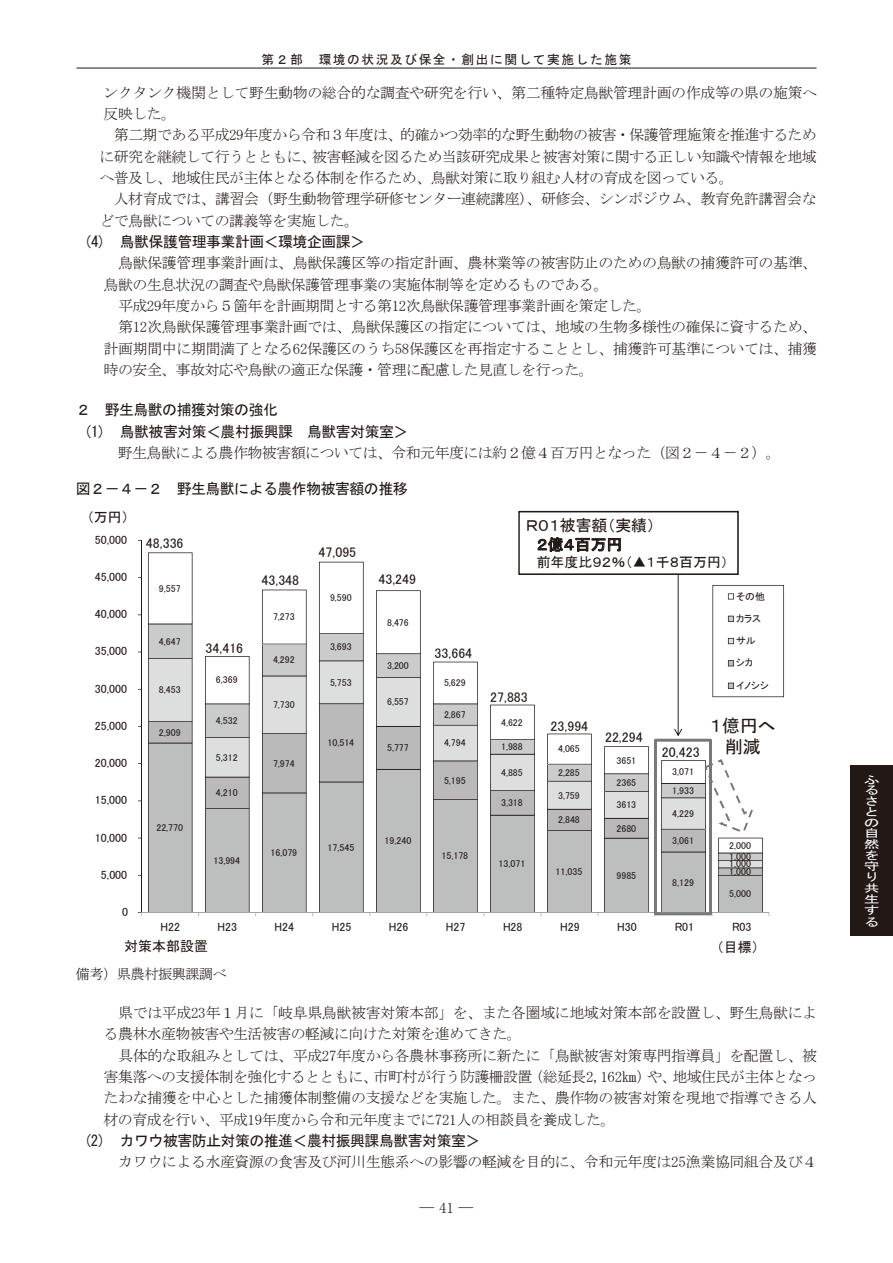
<style>
.page{position:relative;width:893px;height:1263px;background:#fff}
.page>*{position:absolute;margin:0;border:0;box-sizing:border-box;transform-origin:0 0}
.t1{font:17.85px/21.5px "MS P Gothic";color:#221815;text-align:center}
.t2{font:15.9px/19px "MS P Gothic";color:#221815}
.t3{font:15px/21.3px "MS Mincho";letter-spacing:-.035em;color:#221815}
.t4{font:15px/21.3px "MS Gothic";letter-spacing:-.035em;color:#221815}
.t5{font:14.85px "MS P Mincho";color:#221815}
.t6{font:14.25px "MS Mincho";letter-spacing:-.035em;color:#221815}
.t7{font:13.95px "MS P Gothic";color:#221815}
.t8{font:12.75px "MS Gothic";letter-spacing:.12em;color:#221815}
.t9{font:11.85px "MS P Gothic";color:#221815}
.t10{font:10.95px/11.1px "MS P Gothic";color:#fff;scale:1.45 1}
.t11{font:9.9px "MS P Gothic";color:#221815}
</style>
<div class="page">
<svg style="left:148px;top:552px;width:44px;height:360px"></svg>
<svg style="left:433px;top:662px;width:45px;height:250px"></svg>
<hr style="left:141px;top:540px;width:1px;height:372px;background:#221815">
<hr style="left:142px;top:912px;width:627px;height:1px;background:#a4a4a5">
<svg style="left:205px;top:656px;width:51px;height:260px"></svg>
<svg style="left:262px;top:590px;width:51px;height:326px"></svg>
<svg style="left:319px;top:562px;width:51px;height:354px"></svg>
<svg style="left:376px;top:590px;width:51px;height:326px"></svg>
<svg style="left:484px;top:511px;width:300px;height:405px"></svg>
<div style="left:850px;top:765px;width:43px;height:170px;background:#221815"></div>
<hr style="left:77px;top:68px;width:739px;height:1px;background:#221815">
<p class="t8" style="left:261px;top:53px;width:371px">第２部　環境の状況及び保全・創出に関して実施した施策</p>
<p class="t3" style="left:104px;top:82px;width:715px">ンクタンク機関として野生動物の総合的な調査や研究を行い、第二種特定鳥獣管理計画の作成等の県の施策へ反映した。</p>
<p class="t3" style="left:99px;top:124px;width:719px;text-align:justify;text-indent:14px">第二期である平成29年度から令和３年度は、的確かつ効率的な野生動物の被害・保護管理施策を推進するために研究を継続して行うとともに、被害軽減を図るため当該研究成果と被害対策に関する正しい知識や情報を地域へ普及し、地域住民が主体となる体制を作るため、鳥獣対策に取り組む人材の育成を図っている。</p>
<p class="t3" style="left:99px;top:188px;width:719px;text-indent:14px">人材育成では、講習会（野生動物管理学研修センター連続講座）、研修会、シンポジウム、教育免許講習会などで鳥獣についての講義等を実施した。</p>
<p class="t4" style="left:84px;top:231px;width:283px">(4) 鳥獣保護管理事業計画＜環境企画課＞</p>
<p class="t3" style="left:118px;top:252px;width:700px">鳥獣保護管理事業計画は、鳥獣保護区等の指定計画、農林業等の被害防止のための鳥獣の捕獲許可の基準、</p>
<p class="t3" style="left:104px;top:274px;width:506px">鳥獣の生息状況の調査や鳥獣保護管理事業の実施体制等を定めるものである。</p>
<p class="t3" style="left:118px;top:295px;width:535px">平成29年度から５箇年を計画期間とする第12次鳥獣保護管理事業計画を策定した。</p>
<p class="t3" style="left:118px;top:316px;width:700px">第12次鳥獣保護管理事業計画では、鳥獣保護区の指定については、地域の生物多様性の確保に資するため、</p>
<p class="t3" style="left:104px;top:337px;width:715px">計画期間中に期間満了となる62保護区のうち58保護区を再指定することとし、捕獲許可基準については、捕獲</p>
<p class="t3" style="left:104px;top:359px;width:492px">時の安全、事故対応や鳥獣の適正な保護・管理に配慮した見直しを行った。</p>
<p class="t4" style="left:84px;top:399px;width:326px;text-indent:-8px">２ 野生鳥獣の捕獲対策の強化<br>(1) 鳥獣被害対策＜農村振興課 鳥獣害対策室＞</p>
<p class="t3" style="left:118px;top:442px;width:665px">野生鳥獣による農作物被害額については、令和元年度には約２億４百万円となった（図２－４－２）。</p>
<p class="t4" style="left:76px;top:478px;width:333px">図２－４－２ 野生鳥獣による農作物被害額の推移</p>
<p class="t7" style="left:87px;top:510px;width:43px">（万円）</p>
<p class="t9" style="left:95px;top:534px;width:34px">50,000</p>
<p class="t9" style="left:95px;top:571px;width:34px">45,000</p>
<p class="t9" style="left:95px;top:608px;width:34px">40,000</p>
<p class="t9" style="left:95px;top:645px;width:34px">35,000</p>
<p class="t9" style="left:95px;top:682px;width:34px">30,000</p>
<p class="t9" style="left:95px;top:720px;width:34px">25,000</p>
<p class="t9" style="left:95px;top:757px;width:34px">20,000</p>
<p class="t9" style="left:95px;top:794px;width:34px">15,000</p>
<p class="t9" style="left:95px;top:831px;width:34px">10,000</p>
<p class="t9" style="left:101px;top:868px;width:28px">5,000</p>
<p class="t9" style="left:122px;top:906px;width:7px">0</p>
<p class="t7" style="left:146px;top:536px;width:39px">48,336</p>
<p class="t11" style="left:159px;top:583px;width:23px">9,557</p>
<p class="t11" style="left:159px;top:636px;width:23px">4,647</p>
<p class="t11" style="left:159px;top:685px;width:23px">8,453</p>
<p class="t11" style="left:159px;top:727px;width:23px">2,909</p>
<p class="t11" style="left:156px;top:823px;width:28px">22,770</p>
<p class="t7" style="left:206px;top:640px;width:39px">34,416</p>
<p class="t11" style="left:216px;top:675px;width:23px">6,369</p>
<p class="t11" style="left:216px;top:715px;width:23px">4,532</p>
<p class="t11" style="left:216px;top:752px;width:23px">5,312</p>
<p class="t11" style="left:216px;top:787px;width:23px">4,210</p>
<p class="t7" style="left:262px;top:573px;width:39px">43,348</p>
<p class="t11" style="left:273px;top:612px;width:23px">7,273</p>
<p class="t11" style="left:273px;top:655px;width:23px">4,292</p>
<p class="t11" style="left:273px;top:700px;width:23px">7,730</p>
<p class="t11" style="left:273px;top:758px;width:23px">7,974</p>
<p class="t11" style="left:213px;top:855px;width:28px">13,994</p>
<p class="t11" style="left:270px;top:847px;width:28px">16,079</p>
<p class="t7" style="left:319px;top:545px;width:39px">47,095</p>
<p class="t11" style="left:330px;top:592px;width:23px">9,590</p>
<p class="t11" style="left:330px;top:642px;width:23px">3,693</p>
<p class="t11" style="left:330px;top:677px;width:23px">5,753</p>
<p class="t11" style="left:328px;top:738px;width:28px">10,514</p>
<p class="t11" style="left:328px;top:842px;width:28px">17,545</p>
<p class="t7" style="left:378px;top:572px;width:39px">43,249</p>
<p class="t11" style="left:387px;top:617px;width:23px">8,476</p>
<p class="t11" style="left:387px;top:660px;width:23px">3,200</p>
<p class="t11" style="left:387px;top:697px;width:23px">6,557</p>
<p class="t11" style="left:387px;top:743px;width:23px">5,777</p>
<p class="t11" style="left:385px;top:836px;width:28px">19,240</p>
<p class="t7" style="left:435px;top:646px;width:39px">33,664</p>
<p class="t11" style="left:444px;top:678px;width:23px">5,629</p>
<p class="t11" style="left:444px;top:709px;width:23px">2,867</p>
<p class="t11" style="left:444px;top:738px;width:23px">4,794</p>
<p class="t11" style="left:444px;top:775px;width:23px">5,195</p>
<p class="t11" style="left:441px;top:851px;width:28px">15,178</p>
<p class="t2" style="left:537px;top:516px;width:120px;text-indent:-11px">Ｒ０１被害額（実績）<br>２億４百万円</p>
<p class="t7" style="left:537px;top:555px;width:193px">前年度比９２％（▲１千８百万円）</p>
<p class="t7" style="left:490px;top:690px;width:39px">27,883</p>
<p class="t11" style="left:736px;top:591px;width:30px">その他</p>
<p class="t11" style="left:736px;top:613px;width:27px">カラス</p>
<p class="t11" style="left:736px;top:635px;width:21px">サル</p>
<p class="t11" style="left:736px;top:658px;width:19px">シカ</p>
<p class="t11" style="left:736px;top:680px;width:34px">イノシシ</p>
<p class="t11" style="left:501px;top:717px;width:23px">4,622</p>
<p class="t11" style="left:501px;top:742px;width:23px">1,988</p>
<p class="t7" style="left:551px;top:719px;width:39px">23,994</p>
<p class="t11" style="left:558px;top:744px;width:23px">4,065</p>
<p class="t7" style="left:605px;top:730px;width:39px">22,294</p>
<p class="t11" style="left:616px;top:755px;width:21px">3651</p>
<p class="t7" style="left:662px;top:745px;width:39px">20,423</p>
<p class="t1" style="left:710px;top:715px;width:67px">１億円へ削減</p>
<p class="t11" style="left:501px;top:767px;width:23px">4,885</p>
<p class="t11" style="left:558px;top:768px;width:23px">2,285</p>
<p class="t11" style="left:672px;top:767px;width:23px">3,071</p>
<p class="t11" style="left:501px;top:798px;width:23px">3,318</p>
<p class="t11" style="left:558px;top:790px;width:23px">3,759</p>
<p class="t11" style="left:558px;top:815px;width:23px">2,848</p>
<p class="t11" style="left:616px;top:777px;width:21px">2365</p>
<p class="t11" style="left:616px;top:800px;width:21px">3613</p>
<p class="t11" style="left:616px;top:823px;width:21px">2680</p>
<p class="t11" style="left:672px;top:785px;width:23px">1,933</p>
<p class="t11" style="left:672px;top:808px;width:23px">4,229</p>
<p class="t11" style="left:672px;top:835px;width:23px">3,061</p>
<p class="t11" style="left:729px;top:840px;width:23px">2,000</p>
<p class="t11" style="left:499px;top:859px;width:28px">13,071</p>
<p class="t11" style="left:556px;top:866px;width:28px">11,035</p>
<p class="t11" style="left:616px;top:870px;width:21px">9985</p>
<p class="t11" style="left:672px;top:877px;width:23px">8,129</p>
<p class="t11" style="left:729px;top:851px;width:23px">1,000</p>
<p class="t11" style="left:729px;top:859px;width:23px">1,000</p>
<p class="t11" style="left:729px;top:866px;width:23px">1,000</p>
<p class="t11" style="left:729px;top:889px;width:23px">5,000</p>
<p class="t9" style="left:160px;top:921px;width:21px">H22</p>
<p class="t9" style="left:218px;top:921px;width:21px">H23</p>
<p class="t9" style="left:275px;top:921px;width:21px">H24</p>
<p class="t9" style="left:332px;top:921px;width:21px">H25</p>
<p class="t9" style="left:389px;top:921px;width:21px">H26</p>
<p class="t9" style="left:446px;top:921px;width:21px">H27</p>
<p class="t9" style="left:503px;top:921px;width:21px">H28</p>
<p class="t9" style="left:560px;top:921px;width:21px">H29</p>
<p class="t9" style="left:617px;top:921px;width:21px">H30</p>
<p class="t9" style="left:675px;top:921px;width:21px">R01</p>
<p class="t9" style="left:732px;top:921px;width:21px">R03</p>
<p class="t7" style="left:124px;top:939px;width:85px">対策本部設置</p>
<p class="t7" style="left:717px;top:939px;width:43px">（目標）</p>
<p class="t6" style="left:76px;top:966px;width:152px">備考）県農村振興課調べ</p>
<p class="t3" style="left:104px;top:1002px;width:715px;text-indent:15px">県では平成23年１月に「岐阜県鳥獣被害対策本部」を、また各圏域に地域対策本部を設置し、野生鳥獣による農林水産物被害や生活被害の軽減に向けた対策を進めてきた。</p>
<p class="t3" style="left:104px;top:1044px;width:715px;text-align:justify;text-indent:15px">具体的な取組みとしては、平成27年度から各農林事務所に新たに「鳥獣被害対策専門指導員」を配置し、被害集落への支援体制を強化するとともに、市町村が行う防護柵設置（総延長2,162㎞）や、地域住民が主体となったわな捕獲を中心とした捕獲体制整備の支援などを実施した。また、農作物の被害対策を現地で指導できる人材の育成を行い、平成19年度から令和元年度までに721人の相談員を養成した。</p>
<p class="t4" style="left:84px;top:1130px;width:398px">(2) カワウ被害防止対策の推進＜農村振興課鳥獣害対策室＞</p>
<p class="t3" style="left:118px;top:1151px;width:700px">カワウによる水産資源の食害及び河川生態系への影響の軽減を目的に、令和元年度は25漁業協同組合及び４</p>
<p class="t5" style="left:420px;top:1200px;width:55px">― 41 ―</p>
<p class="t10" style="left:864px;top:774px;width:12px;line-height:10.6px">ふるさとの自</p>
<p class="t10" style="left:864px;top:838px;width:12px">然を守り共生する</p>
</div>
